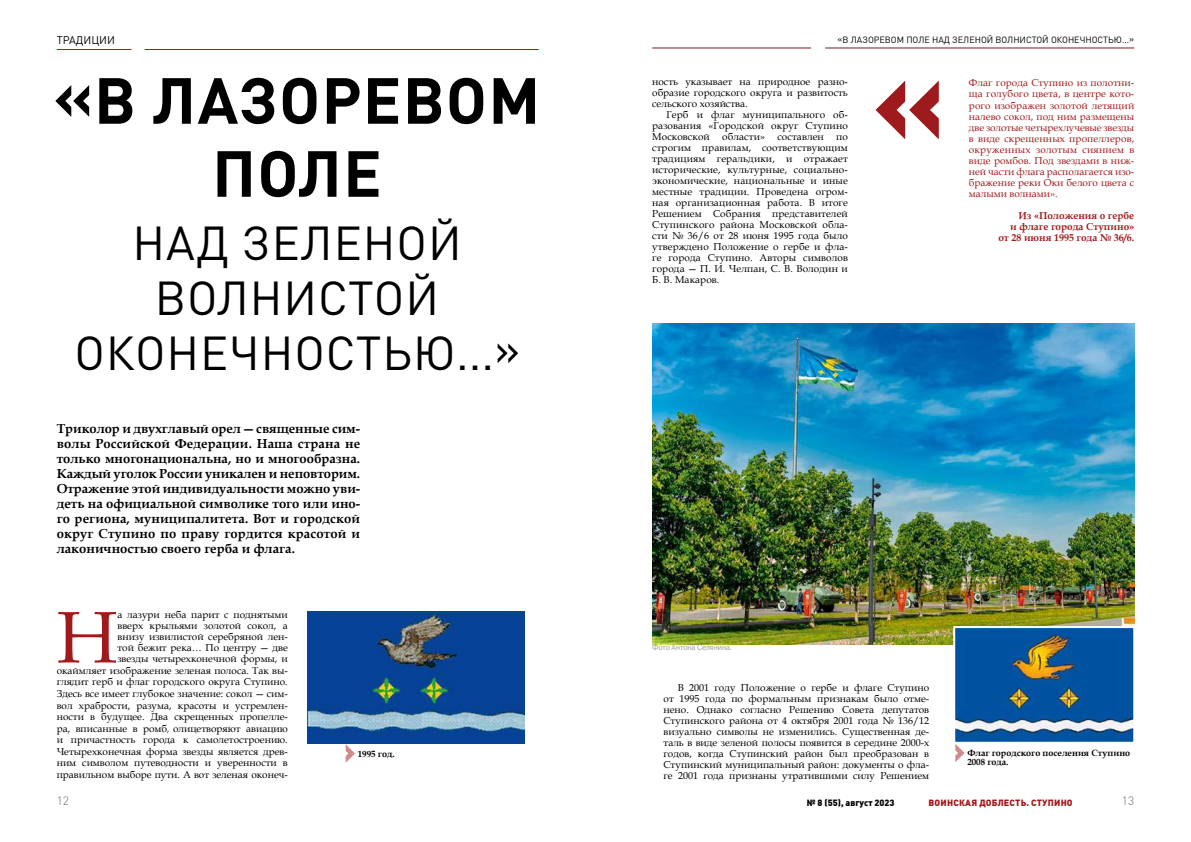
<style>
.page{position:relative;width:1191px;height:842px;background:#fff}
.page>*{position:absolute;margin:0;border:0;box-sizing:border-box;transform-origin:0 0}
.t1{font:108.7px "DIN Cyr Black Alternate";color:#9f1a1c}
.t2{font:73px "Book Antiqua";color:#9f1a1c}
.t3{font:700 64px/73px "DIN Pro";letter-spacing:.02em;color:#000;text-align:center}
.t4{font:47px/55px "DIN Pro";letter-spacing:.02em;color:#000;text-align:center}
.t5{font:700 13px/15px "Book Antiqua";color:#000;text-align:justify}
.t6{font:300 12px "DIN Pro";color:#706f6f}
.t7{font:11px "DIN Pro";color:#000}
.t8{font:10px/11px "Book Antiqua";color:#000;text-align:justify}
.t9{font:10px/11px "Book Antiqua";color:#9f1a1c;text-align:justify}
.t10{font:700 10px/11px "Book Antiqua";color:#9f1a1c;text-align:right}
.t11{font:9px "DIN Pro";color:#000}
.t12{font:700 9px/9px "Book Antiqua";color:#000}
.t13{font:900 9px "DIN Pro";letter-spacing:.02em;color:#9f1a1c}
.t14{font:900 9px "DIN Pro";color:#000}
.t15{font:8px "Pragmatica";color:#9d9d9c;scale:.88 1}
</style>
<div class="page">
<svg style="left:955px;top:744px;width:9px;height:18px"></svg>
<svg style="left:346px;top:745px;width:9px;height:17px"></svg>
<hr style="left:825px;top:47px;width:309px;height:1px;background:#86171b">
<hr style="left:652px;top:47px;width:159px;height:1px;background:#86171b">
<hr style="left:145px;top:49px;width:394px;height:1px;background:#9f1a1c">
<hr style="left:57px;top:49px;width:74px;height:1px;background:#9f1a1c">
<img style="left:652px;top:323px;width:482px;height:321px">
<img style="left:308px;top:611px;width:217px;height:133px">
<img style="left:956px;top:629px;width:176px;height:112px">
<div style="left:953px;top:626px;width:182px;height:118px;border:2px solid #fff"></div>
<p class="t7" style="left:57px;top:33px;width:60px">ТРАДИЦИИ</p>
<p class="t11" style="left:837px;top:34px;width:298px">«В ЛАЗОРЕВОМ ПОЛЕ НАД ЗЕЛЕНОЙ ВОЛНИСТОЙ ОКОНЕЧНОСТЬЮ...»</p>
<h3 class="t3" style="left:53px;top:56px;width:488px">«В ЛАЗОРЕВОМ<br>ПОЛЕ</h3>
<h3 class="t4" style="left:74px;top:211px;width:447px">НАД ЗЕЛЕНОЙ<br>ВОЛНИСТОЙ<br>ОКОНЕЧНОСТЬЮ...»</h3>
<p class="t5" style="left:57px;top:421px;width:305px">Триколор и двухглавый орел—священные сим&shy;волы Российской Федерации. Наша страна не только многонациональна, но и многообразна.<br>Каждый уголок России уникален и неповторим.<br>Отражение этой индивидуальности можно уви&shy;деть на официальной символике того или ино&shy;го региона, муниципалитета. Вот и городской округ Ступино по праву гордится красотой и лаконичностью своего герба и флага.</p>
<p class="t8" style="left:57px;top:609px;width:233px;line-height:11.4px;text-align:right">а лазури неба парит с поднятыми<br>вверх крыльями золотой сокол, а<br>внизу извилистой серебряной лен-<br>той бежит река… По центру — две<br>звезды четырехконечной формы, и<br>окаймляет изображение зеленая полоса. Так вы&shy;глядит герб и флаг городского округа Ступино.<br>Здесь все имеет глубокое значение: сокол — сим&shy;вол храбрости, разума, красоты и устремлен&shy;ности в будущее. Два скрещенных пропелле&shy;ра, вписанные в ромб, олицетворяют авиацию и причастность города к самолетостроению.<br>Четырехконечная форма звезды является древ&shy;ним символом путеводности и уверенности в правильном выборе пути. А вот зеленая оконеч-</p>
<h2 class="t2" style="left:57px;top:587px;width:62px">Н</h2>
<p class="t12" style="left:358px;top:749px;width:38px">1995 год.</p>
<p class="t8" style="left:652px;top:76px;width:197px">ность указывает на природное разно&shy;образие городского округа и развитость сельского хозяйства.</p>
<p class="t8" style="left:652px;top:109px;width:197px;text-align:left;text-indent:14px">Герб и флаг муниципального об&shy;разования «Городской округ Ступино Московской области» составлен по строгим правилам, соответствующим традициям геральдики, и отражает исторические, культурные, социально-- экономические, национальные и иные местные традиции. Проведена огром&shy;ная организационная работа. В итоге Решением Собрания представителей Ступинского района Московской обла&shy;сти № 36/6 от 28 июня 1995 года было утверждено Положение о гербе и фла&shy;ге города Ступино. Авторы символов города — П. И. Челпан, С. В. Володин и Б. В. Макаров.</p>
<h1 class="t1" style="left:872px;top:27px;width:75px">«</h1>
<p class="t9" style="left:969px;top:77px;width:167px">Флаг города Ступино из полотни&shy;ща голубого цвета, в центре кото&shy;рого изображен золотой летящий налево сокол, под ним размещены две золотые четырехлучевые звезды в виде скрещенных пропеллеров, окруженных золотым сиянием в виде ромбов. Под звездами в ниж&shy;ней части флага располагается изо&shy;бражение реки Оки белого цвета с малыми волнами».</p>
<p class="t10" style="left:998px;top:210px;width:137px">Из «Положения о гербе<br>и флаге города Ступино» от 28 июня 1995 года № 36/6.</p>
<p class="t15" style="left:652px;top:642px;width:92px">Фото Антона Селянина.</p>
<p class="t8" style="left:663px;top:682px;width:267px;text-indent:14px">В 2001 году Положение о гербе и флаге Ступино от 1995 года по формальным признакам было отме&shy;нено. Однако согласно Решению Совета депутатов Ступинского района от 4 октября 2001 года № 136/12 визуально символы не изменились. Существенная де&shy;таль в виде зеленой полосы появится в середине 2000‑х годов, когда Ступинский район был преобразован в Ступинский муниципальный район: документы о фла&shy;ге 2001 года признаны утратившими силу Решением</p>
<p class="t12" style="left:967px;top:748px;width:164px">Флаг городского поселения Ступино<br>2008 года.</p>
<p class="t6" style="left:57px;top:792px;width:14px">12</p>
<p class="t14" style="left:807px;top:795px;width:89px">№ 8 (55), август 2023</p>
<p class="t13" style="left:928px;top:795px;width:146px">ВОИНСКАЯ ДОБЛЕСТЬ. СТУПИНО</p>
<p class="t6" style="left:1122px;top:791px;width:14px">13</p>
</div>
